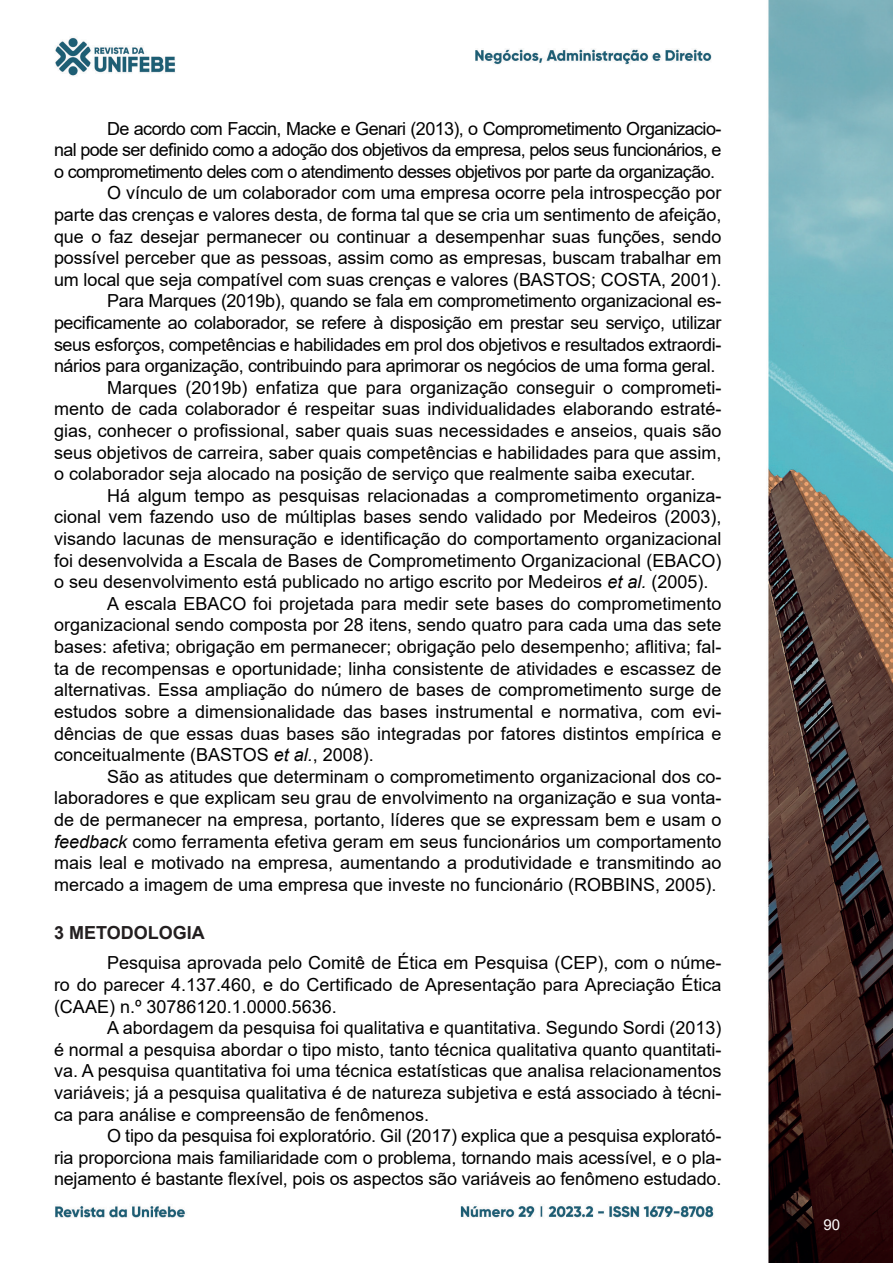
<style>
.page{position:relative;width:893px;height:1263px;background:#fff}
.page>*{position:absolute;margin:0;border:0;box-sizing:border-box;transform-origin:0 0}
.CORRETO{font:18px/21.6px "Arial";color:#000;text-align:justify}
.No_Spacing{font:700 18px "Arial";color:#231f20}
.t1{font:15px "Arial";color:#fff}
.s1{font-style:italic}
</style>
<div class="page">
<img style="left:55px;top:0;width:838px;height:1263px">
<p class="CORRETO" style="left:54px;top:117px;width:669px;text-indent:53px">De acordo com Faccin, Macke e Genari (2013), o Comprometimento Organizacio&shy;nal pode ser definido como a adoção dos objetivos da empresa, pelos seus funcionários, e o comprometimento deles com o atendimento desses objetivos por parte da organização.</p>
<p class="CORRETO" style="left:54px;top:182px;width:669px;text-indent:53px">O vínculo de um colaborador com uma empresa ocorre pela introspecção por parte das crenças e valores desta, de forma tal que se cria um sentimento de afeição, que o faz desejar permanecer ou continuar a desempenhar suas funções, sendo possível perceber que as pessoas, assim como as empresas, buscam trabalhar em um local que seja compatível com suas crenças e valores (BASTOS; COSTA, 2001).</p>
<p class="CORRETO" style="left:54px;top:290px;width:669px;text-indent:53px">Para Marques (2019b), quando se fala em comprometimento organizacional es&shy;pecificamente ao colaborador, se refere à disposição em prestar seu serviço, utilizar seus esforços, competências e habilidades em prol dos objetivos e resultados extraordi&shy;nários para organização, contribuindo para aprimorar os negócios de uma forma geral.</p>
<p class="CORRETO" style="left:54px;top:377px;width:669px;text-indent:53px">Marques (2019b) enfatiza que para organização conseguir o comprometi&shy;mento de cada colaborador é respeitar suas individualidades elaborando estraté&shy;gias, conhecer o profissional, saber quais suas necessidades e anseios, quais são seus objetivos de carreira, saber quais competências e habilidades para que assim, o colaborador seja alocado na posição de serviço que realmente saiba executar.</p>
<p class="CORRETO" style="left:54px;top:485px;width:669px;text-indent:53px">Há algum tempo as pesquisas relacionadas a comprometimento organiza&shy;cional vem fazendo uso de múltiplas bases sendo validado por Medeiros (2003), visando lacunas de mensuração e identificação do comportamento organizacional foi desenvolvida a Escala de Bases de Comprometimento Organizacional (EBACO) o seu desenvolvimento está publicado no artigo escrito por Medeiros <span class="s1">et al.</span> (2005).</p>
<p class="CORRETO" style="left:54px;top:593px;width:669px;text-indent:53px">A escala EBACO foi projetada para medir sete bases do comprometimento organizacional sendo composta por 28 itens, sendo quatro para cada uma das sete bases: afetiva; obrigação em permanecer; obrigação pelo desempenho; aflitiva; fal&shy;ta de recompensas e oportunidade; linha consistente de atividades e escassez de alternativas. Essa ampliação do número de bases de comprometimento surge de estudos sobre a dimensionalidade das bases instrumental e normativa, com evi&shy;dências de que essas duas bases são integradas por fatores distintos empírica e conceitualmente (BASTOS <span class="s1">et al.</span>, 2008).</p>
<p class="CORRETO" style="left:54px;top:765px;width:669px;text-indent:53px">São as atitudes que determinam o comprometimento organizacional dos co&shy;laboradores e que explicam seu grau de envolvimento na organização e sua vonta&shy;de de permanecer na empresa, portanto, líderes que se expressam bem e usam o <span class="s1">feedback</span> como ferramenta efetiva geram em seus funcionários um comportamento mais leal e motivado na empresa, aumentando a produtividade e transmitindo ao mercado a imagem de uma empresa que investe no funcionário (ROBBINS, 2005).</p>
<p class="No_Spacing" style="left:54px;top:920px;width:152px">3 METODOLOGIA</p>
<p class="CORRETO" style="left:54px;top:952px;width:669px;text-indent:53px">Pesquisa aprovada pelo Comitê de Ética em Pesquisa (CEP), com o núme&shy;ro do parecer 4.137.460, e do Certificado de Apresentação para Apreciação Ética (CAAE) n.º 30786120.1.0000.5636.</p>
<p class="CORRETO" style="left:54px;top:1017px;width:669px;text-indent:53px">A abordagem da pesquisa foi qualitativa e quantitativa. Segundo Sordi (2013) é normal a pesquisa abordar o tipo misto, tanto técnica qualitativa quanto quantitati&shy;va. A pesquisa quantitativa foi uma técnica estatísticas que analisa relacionamentos variáveis; já a pesquisa qualitativa é de natureza subjetiva e está associado à técni&shy;ca para análise e compreensão de fenômenos.</p>
<p class="CORRETO" style="left:54px;top:1125px;width:669px;text-indent:53px">O tipo da pesquisa foi exploratório. Gil (2017) explica que a pesquisa explorató&shy;ria proporciona mais familiaridade com o problema, tornando mais acessível, e o pla&shy;nejamento é bastante flexível, pois os aspectos são variáveis ao fenômeno estudado.</p>
<p class="t1" style="left:824px;top:1215px;width:18px">90</p>
</div>
